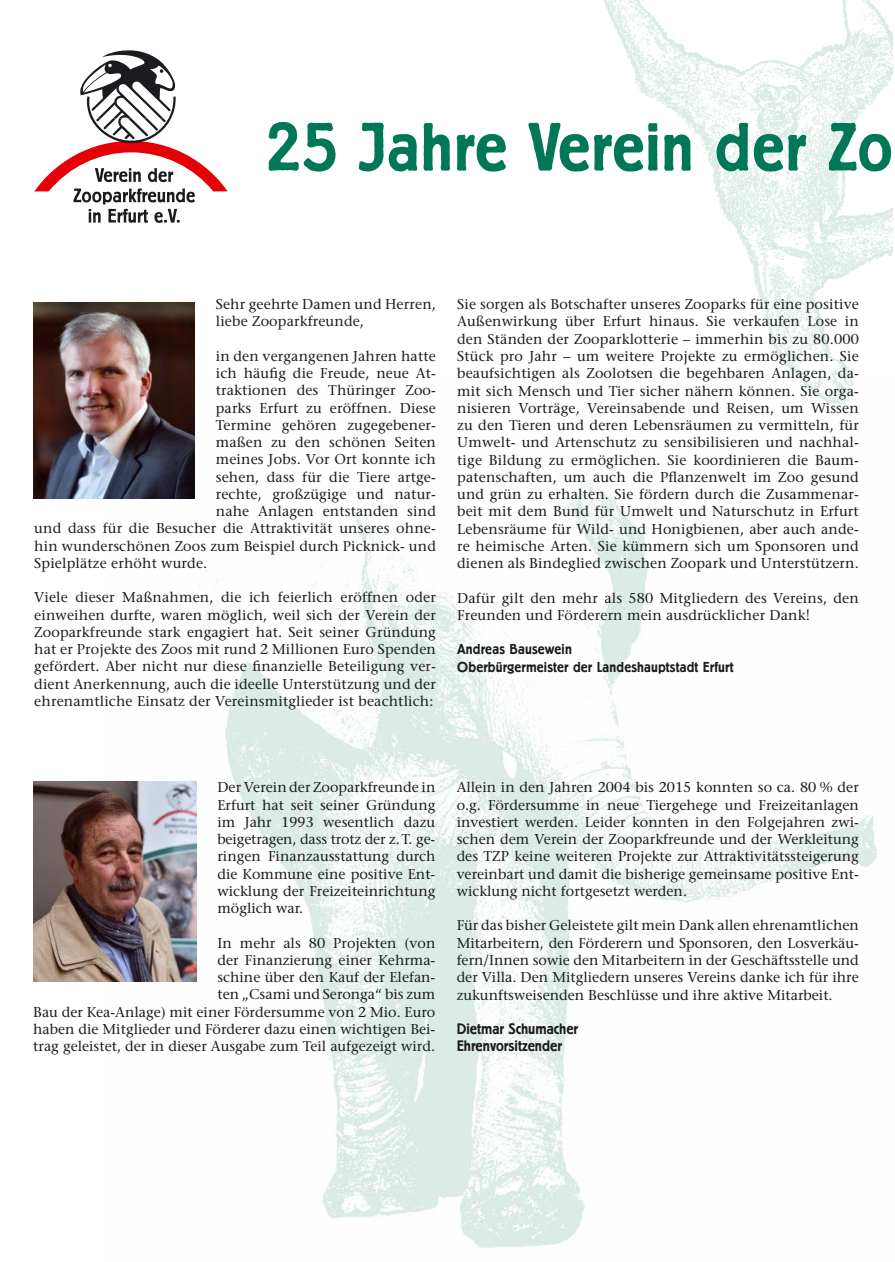
<style>
.page{position:relative;width:895px;height:1262px;background:#fff}
.page>*{position:absolute;margin:0;border:0;box-sizing:border-box;transform-origin:0 0}
.t1{font:500 67.5px "Berliner Grotesk";letter-spacing:.01em;color:#007857}
.t2{font:500 15px/17.2px "Berliner Grotesk";color:#1b1c20}
.t3{font:14.25px/17.2px "Stone Serif";letter-spacing:.01em;color:#1b1c20;text-align:justify}
.t4{font:500 14.25px/17.2px "Berliner Grotesk";letter-spacing:.01em;color:#1b1c20}
</style>
<div class="page">
<img style="left:102px;top:377px;width:775px;height:871px">
<img style="left:583px;top:0;width:309px;height:475px">
<svg style="left:34px;top:50px;width:193px;height:173px"></svg>
<img style="left:33px;top:782px;width:163px;height:200px">
<img style="left:33px;top:303px;width:161px;height:196px">
<h1 class="t1" style="left:265px;top:123px;width:629px">25 Jahre Verein der Zo</h1>
<p class="t3" style="left:216px;top:297px;width:221px">Sehr geehrte Damen und Herren, liebe Zooparkfreunde,</p>
<p class="t3" style="left:216px;top:349px;width:221px">in den vergangenen Jahren hatte</p>
<p class="t3" style="left:216px;top:366px;width:221px">ich häufig die Freude, neue At-</p>
<p class="t3" style="left:216px;top:383px;width:221px">traktionen des Thüringer Zoo-</p>
<p class="t3" style="left:216px;top:401px;width:221px">parks Erfurt zu eröffnen. Diese</p>
<p class="t3" style="left:216px;top:418px;width:221px">Termine gehören zugegebener-</p>
<p class="t3" style="left:216px;top:435px;width:221px">maßen zu den schönen Seiten</p>
<p class="t3" style="left:216px;top:452px;width:221px">meines Jobs. Vor Ort konnte ich</p>
<p class="t3" style="left:216px;top:470px;width:221px">sehen, dass für die Tiere artge-</p>
<p class="t3" style="left:216px;top:487px;width:221px">rechte, großzügige und natur-</p>
<p class="t3" style="left:216px;top:504px;width:221px">nahe Anlagen entstanden sind</p>
<p class="t3" style="left:34px;top:521px;width:403px">und dass für die Besucher die Attraktivität unseres ohne-</p>
<p class="t3" style="left:34px;top:539px;width:403px">hin wunderschönen Zoos zum Beispiel durch Picknick- und</p>
<p class="t3" style="left:34px;top:556px;width:174px">Spielplätze erhöht wurde.</p>
<p class="t3" style="left:34px;top:590px;width:403px">Viele dieser Maßnahmen, die ich feierlich eröffnen oder einweihen durfte, waren möglich, weil sich der Verein der Zooparkfreunde stark engagiert hat. Seit seiner Gründung hat er Projekte des Zoos mit rund 2 Millionen Euro Spenden gefördert. Aber nicht nur diese finanzielle Beteiligung ver&shy;dient Anerkennung, auch die ideelle Unterstützung und der ehrenamtliche Einsatz der Vereinsmitglieder ist beachtlich:</p>
<p class="t3" style="left:457px;top:297px;width:403px">Sie sorgen als Botschafter unseres Zooparks für eine positive Außenwirkung über Erfurt hinaus. Sie verkaufen Lose in den Ständen der Zooparklotterie – immerhin bis zu 80.000<br>Stück pro Jahr – um weitere Projekte zu ermöglichen. Sie beaufsichtigen als Zoolotsen die begehbaren Anlagen, da&shy;mit sich Mensch und Tier sicher nähern können. Sie orga&shy;nisieren Vorträge, Vereinsabende und Reisen, um Wissen zu den Tieren und deren Lebensräumen zu vermitteln, für Umwelt- und Artenschutz zu sensibilisieren und nachhal&shy;tige Bildung zu ermöglichen. Sie koordinieren die Baum&shy;patenschaften, um auch die Pflanzenwelt im Zoo gesund und grün zu erhalten. Sie fördern durch die Zusammenar&shy;beit mit dem Bund für Umwelt und Naturschutz in Erfurt Lebensräume für Wild- und Honigbienen, aber auch ande&shy;re heimische Arten. Sie kümmern sich um Sponsoren und dienen als Bindeglied zwischen Zoopark und Unterstützern.</p>
<p class="t3" style="left:457px;top:591px;width:403px">Dafür gilt den mehr als 580 Mitgliedern des Vereins, den<br>Freunden und Förderern mein ausdrücklicher Dank!</p>
<p class="t4" style="left:457px;top:642px;width:278px">Andreas Bausewein<br>Oberbürgermeister der Landeshauptstadt Erfurt</p>
<p class="t3" style="left:217px;top:780px;width:219px">Der Verein der Zooparkfreunde in Erfurt hat seit seiner Gründung im Jahr 1993 wesentlich dazu beigetragen, dass trotz der z. T. ge&shy;ringen Finanzausstattung durch die Kommune eine positive Ent&shy;wicklung der Freizeiteinrichtung möglich war.</p>
<p class="t3" style="left:33px;top:936px;width:403px;text-align:right">In mehr als 80 Projekten (von<br>der Finanzierung einer Kehrma-<br>schine über den Kauf der Elefan-<br>ten „Csami und Seronga“ bis zum<br>Bau der Kea-Anlage) mit einer Fördersumme von 2 Mio. Euro haben die Mitglieder und Förderer dazu einen wichtigen Bei&shy;trag geleistet, der in dieser Ausgabe zum Teil aufgezeigt wird.</p>
<p class="t3" style="left:456px;top:780px;width:403px">Allein in den Jahren 2004 bis 2015 konnten so ca. 80 % der o.g. Fördersumme in neue Tiergehege und Freizeitanlagen investiert werden. Leider konnten in den Folgejahren zwi&shy;schen dem Verein der Zooparkfreunde und der Werkleitung des TZP keine weiteren Projekte zur Attraktivitätssteigerung vereinbart und damit die bisherige gemeinsame positive Ent&shy;wicklung nicht fortgesetzt werden.</p>
<p class="t3" style="left:456px;top:918px;width:403px">Für das bisher Geleistete gilt mein Dank allen ehrenamtlichen Mitarbeitern, den Förderern und Sponsoren, den Losverkäu&shy;fern/Innen sowie den Mitarbeitern in der Geschäftsstelle und der Villa. Den Mitgliedern unseres Vereins danke ich für ihre zukunftsweisenden Beschlüsse und ihre aktive Mitarbeit.</p>
<p class="t2" style="left:456px;top:1021px;width:123px">Dietmar Schumacher<br>Ehrenvorsitzender</p>
</div>
